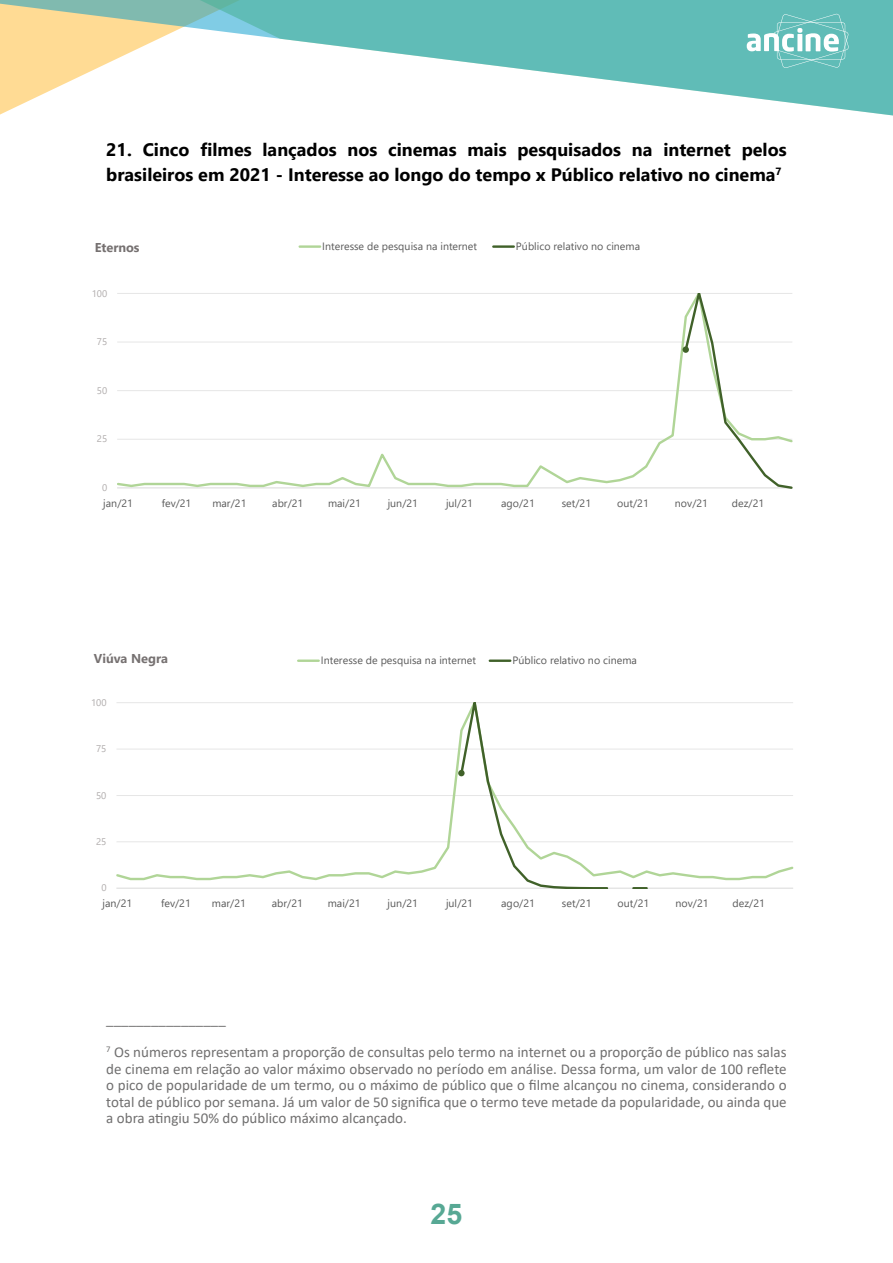
<style>
.page{position:relative;width:893px;height:1263px;background:#fff}
.page>*{position:absolute;margin:0;border:0;box-sizing:border-box;transform-origin:0 0}
.t1{font:700 28.5px "Arial";color:#57a894}
.t2{font:700 18px/25.5px "Segoe UI";color:#000}
.t3{font:15px/16.5px "Calibri";color:#706f6f;text-align:justify}
.t4{font:700 12.75px "Segoe UI";color:#767171}
.t5{font:10.65px "Segoe UI";color:#595959}
.t6{font:9.6px "Segoe UI";letter-spacing:-.005em;color:#afabab}
</style>
<div class="page">
<svg style="left:0;top:0;width:893px;height:115px"></svg>
<svg style="left:747px;top:14px;width:102px;height:54px;background:#82cac6"></svg>
<svg style="left:117px;top:293px;width:566px;height:196px"></svg>
<svg style="left:683px;top:293px;width:110px;height:196px"></svg>
<div style="left:682px;top:346px;width:7px;height:7px;background:#406129;border-radius:50%"></div>
<hr style="left:300px;top:245px;width:20px;height:3px;background:#b0d597">
<hr style="left:493px;top:245px;width:21px;height:3px;background:#406129">
<hr style="left:116px;top:702px;width:677px;height:1px;background:#e6e6e6">
<hr style="left:116px;top:888px;width:677px;height:1px;background:#d9d9d9">
<svg style="left:116px;top:742px;width:678px;height:139px"></svg>
<svg style="left:459px;top:703px;width:190px;height:186px"></svg>
<div style="left:458px;top:770px;width:7px;height:6px;background:#406129;border-radius:50%"></div>
<hr style="left:298px;top:659px;width:21px;height:3px;background:#b0d597">
<hr style="left:490px;top:659px;width:20px;height:3px;background:#406129">
<p class="t2" style="left:106px;top:135px;width:682px">21. Cinco filmes lançados nos cinemas mais pesquisados na internet pelos brasileiros em 2021 - Interesse ao longo do tempo x Público relativo no cinema<sup>7</sup></p>
<p class="t4" style="left:95px;top:235px;width:46px">Eternos</p>
<p class="t5" style="left:322px;top:236px;width:156px">Interesse de pesquisa na internet</p>
<p class="t5" style="left:516px;top:236px;width:126px">Público relativo no cinema</p>
<p class="t6" style="left:92px;top:284px;width:17px">100</p>
<p class="t6" style="left:97px;top:333px;width:12px">75</p>
<p class="t6" style="left:97px;top:381px;width:12px">50</p>
<p class="t6" style="left:97px;top:430px;width:12px">25</p>
<p class="t6" style="left:102px;top:479px;width:7px">0</p>
<p class="t5" style="left:103px;top:493px;width:31px">jan/21</p>
<p class="t5" style="left:162px;top:493px;width:31px">fev/21</p>
<p class="t5" style="left:212px;top:493px;width:35px">mar/21</p>
<p class="t5" style="left:272px;top:493px;width:33px">abr/21</p>
<p class="t5" style="left:328px;top:493px;width:34px">mai/21</p>
<p class="t5" style="left:388px;top:493px;width:32px">jun/21</p>
<p class="t5" style="left:446px;top:493px;width:28px">jul/21</p>
<p class="t5" style="left:501px;top:493px;width:35px">ago/21</p>
<p class="t5" style="left:562px;top:493px;width:31px">set/21</p>
<p class="t5" style="left:617px;top:493px;width:33px">out/21</p>
<p class="t5" style="left:675px;top:493px;width:34px">nov/21</p>
<p class="t5" style="left:732px;top:493px;width:34px">dez/21</p>
<p class="t4" style="left:94px;top:646px;width:76px">Viúva Negra</p>
<p class="t5" style="left:321px;top:650px;width:157px">Interesse de pesquisa na internet</p>
<p class="t5" style="left:512px;top:650px;width:126px">Público relativo no cinema</p>
<p class="t6" style="left:91px;top:693px;width:17px">100</p>
<p class="t6" style="left:96px;top:740px;width:12px">75</p>
<p class="t6" style="left:96px;top:786px;width:12px">50</p>
<p class="t6" style="left:96px;top:832px;width:12px">25</p>
<p class="t6" style="left:101px;top:879px;width:7px">0</p>
<p class="t5" style="left:102px;top:894px;width:31px">jan/21</p>
<p class="t5" style="left:161px;top:894px;width:31px">fev/21</p>
<p class="t5" style="left:212px;top:894px;width:36px">mar/21</p>
<p class="t5" style="left:272px;top:894px;width:33px">abr/21</p>
<p class="t5" style="left:328px;top:894px;width:34px">mai/21</p>
<p class="t5" style="left:388px;top:894px;width:32px">jun/21</p>
<p class="t5" style="left:446px;top:894px;width:28px">jul/21</p>
<p class="t5" style="left:501px;top:894px;width:35px">ago/21</p>
<p class="t5" style="left:562px;top:894px;width:31px">set/21</p>
<p class="t5" style="left:618px;top:894px;width:33px">out/21</p>
<p class="t5" style="left:675px;top:894px;width:35px">nov/21</p>
<p class="t5" style="left:732px;top:894px;width:34px">dez/21</p>
<p class="t3" style="left:106px;top:1011px;width:121px">________________</p>
<p class="t3" style="left:106px;top:1044px;width:682px"><sup>7</sup> Os números representam a proporção de consultas pelo termo na internet ou a proporção de público nas salas de cinema em relação ao valor máximo observado no período em análise. Dessa forma, um valor de 100 reflete o pico de popularidade de um termo, ou o máximo de público que o filme alcançou no cinema, considerando o total de público por semana. Já um valor de 50 significa que o termo teve metade da popularidade, ou ainda que a obra atingiu 50% do público máximo alcançado.</p>
<h1 class="t1" style="left:431px;top:1194px;width:33px">25</h1>
</div>
